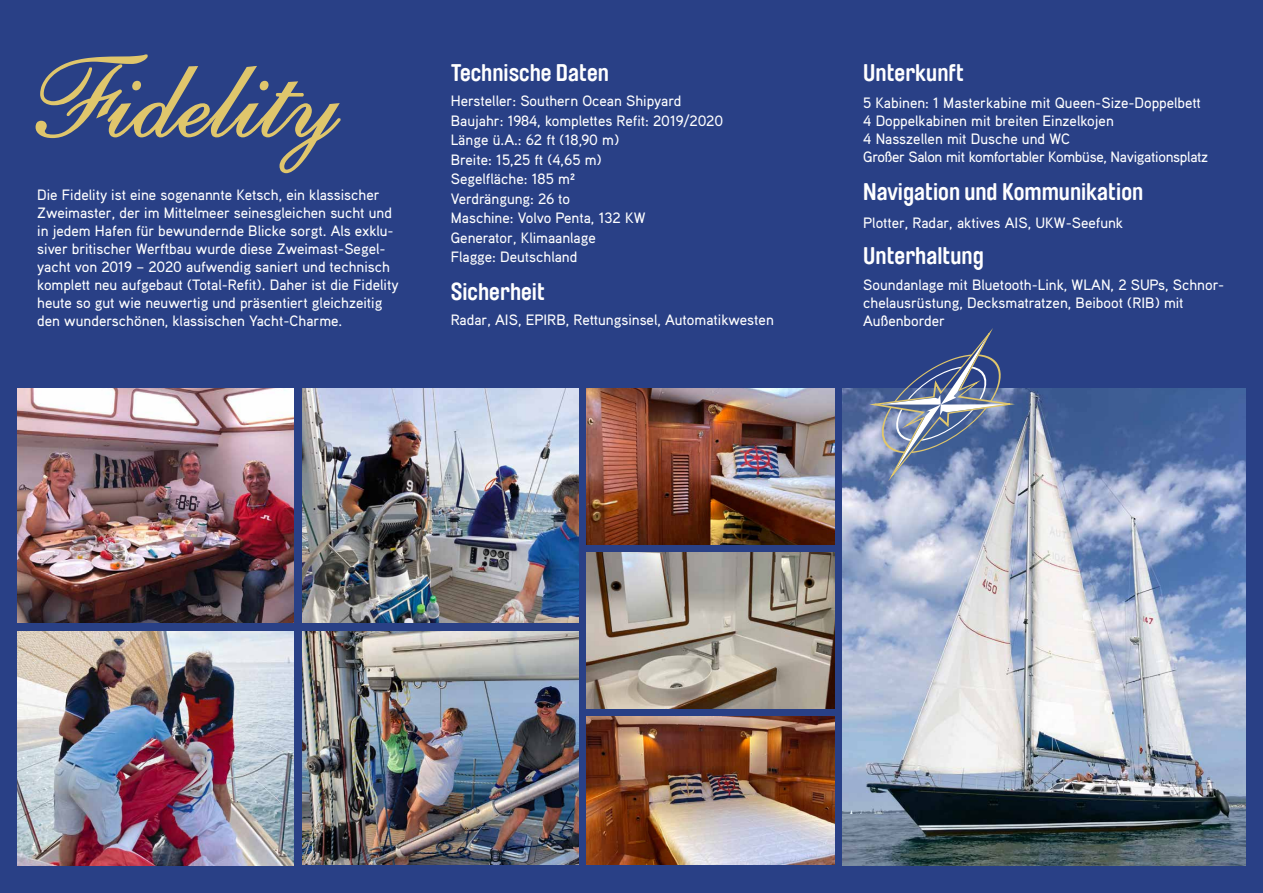
<style>
.page{position:relative;width:1263px;height:893px;background:#294086}
.page>*{position:absolute;margin:0;border:0;box-sizing:border-box;transform-origin:0 0}
.t1{font:114.75px "Shelley LT Andante Script";color:#e0c66c}
.t2{font:700 24px "Brauer Neue";color:#fff}
.t3{font:500 15px/18px "Aaux Pro";color:#fff}
</style>
<div class="page">
<img style="left:842px;top:388px;width:404px;height:477px">
<svg style="left:35px;top:54px;width:306px;height:120px"></svg>
<img style="left:586px;top:388px;width:248px;height:157px">
<img style="left:586px;top:552px;width:248px;height:156px">
<img style="left:586px;top:716px;width:248px;height:149px">
<img style="left:17px;top:631px;width:276px;height:234px">
<img style="left:302px;top:388px;width:277px;height:234px">
<img style="left:302px;top:631px;width:277px;height:234px">
<img style="left:17px;top:388px;width:276px;height:234px">
<svg style="left:807px;top:330px;width:263px;height:158px"></svg>
<h1 class="t1" style="left:37px;top:33px;width:301px">Fidelity</h1>
<p class="t3" style="left:37px;top:185px;width:363px">Die Fidelity ist eine sogenannte Ketsch, ein klassischer Zweimaster, der im Mittelmeer seinesgleichen sucht und in jedem Hafen für bewundernde Blicke sorgt. Als exklu&shy;siver britischer Werftbau wurde diese Zweimast-Segel&shy;yacht von 2019 – 2020 aufwendig saniert und technisch komplett neu aufgebaut (Total-Refit). Daher ist die Fidelity heute so gut wie neuwertig und präsentiert gleichzeitig den wunderschönen, klassischen Yacht-Charme.</p>
<h2 class="t2" style="left:451px;top:59px;width:160px">Technische Daten</h2>
<p class="t3" style="left:451px;top:91px;width:274px;line-height:19.5px">Hersteller: Southern Ocean Shipyard<br>Baujahr: 1984, komplettes Refit: 2019/2020<br>Länge ü.A.: 62 ft (18,90 m)<br>Breite: 15,25 ft (4,65 m)<br>Segelfläche: 185 m²<br>Verdrängung: 26 to<br>Maschine: Volvo Penta, 132 KW<br>Generator, Klimaanlage<br>Flagge: Deutschland</p>
<h2 class="t2" style="left:451px;top:278px;width:96px">Sicherheit</h2>
<p class="t3" style="left:451px;top:311px;width:325px">Radar, AIS, EPIRB, Rettungsinsel, Automatikwesten</p>
<h2 class="t2" style="left:863px;top:59px;width:102px">Unterkunft</h2>
<p class="t3" style="left:863px;top:94px;width:346px">5 Kabinen: 1 Masterkabine mit Queen-Size-Doppelbett 4 Doppelkabinen mit breiten Einzelkojen<br>4 Nasszellen mit Dusche und WC<br>Großer Salon mit komfortabler Kombüse, Navigationsplatz</p>
<h2 class="t2" style="left:863px;top:178px;width:281px">Navigation und Kommunikation</h2>
<p class="t3" style="left:863px;top:214px;width:261px">Plotter, Radar, aktives AIS, UKW-Seefunk</p>
<h2 class="t2" style="left:863px;top:242px;width:122px">Unterhaltung</h2>
<p class="t3" style="left:863px;top:275px;width:362px">Soundanlage mit Bluetooth-Link, WLAN, 2 SUPs, Schnor&shy;chelausrüstung, Decksmatratzen, Beiboot (RIB) mit<br>Außenborder</p>
</div>
